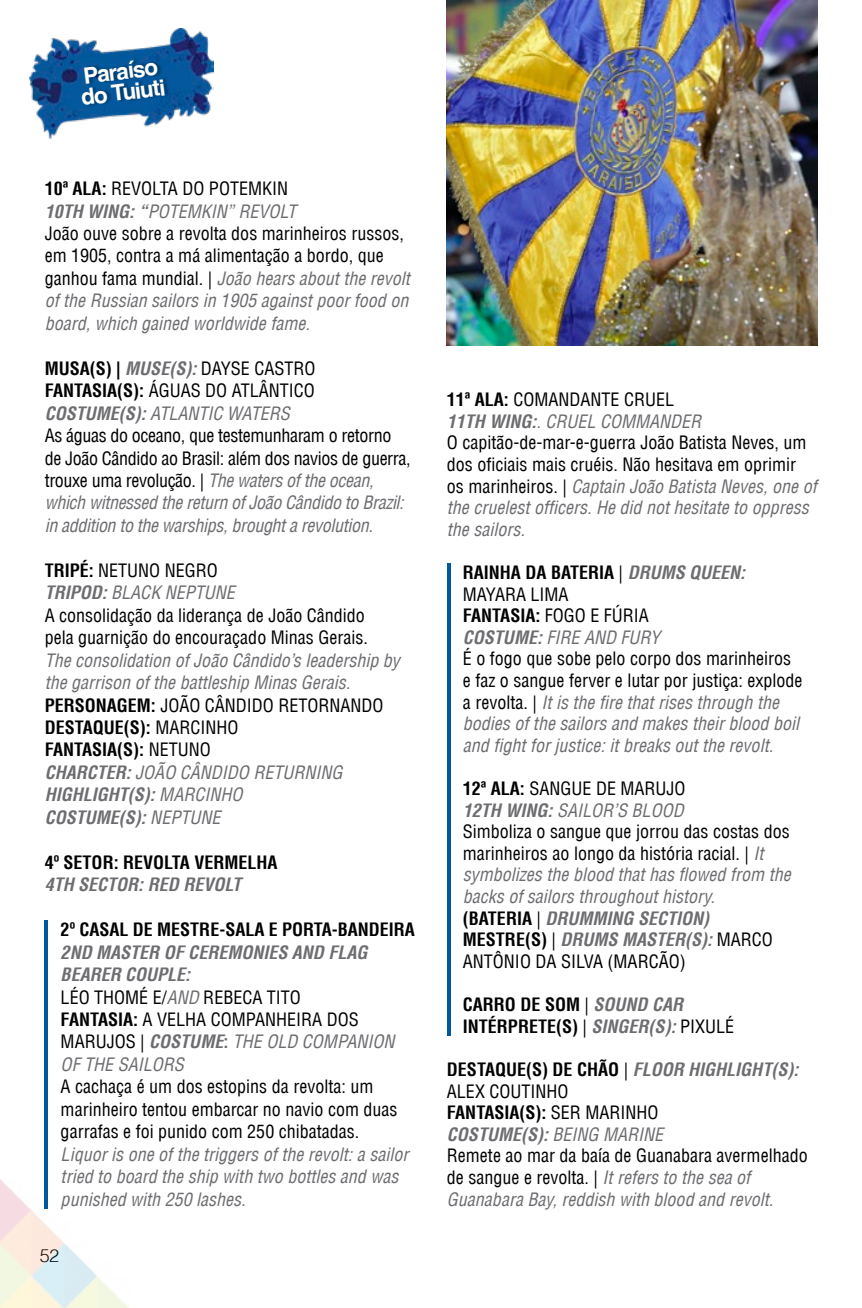
<style>
.page{position:relative;width:862px;height:1308px;background:#fff}
.page>*{position:absolute;margin:0;border:0;box-sizing:border-box;transform-origin:0 0}
.t1{font:700 22.5px/20.9px "Helvetica LT";color:#fff}
.t2{font:condensed 18px/21.6px "Helvetica LT";color:#000}
.t3{font:italic condensed 18px/22.5px "Helvetica LT";color:#6d6d71}
.t4{font:condensed 18px/22.5px "Helvetica LT";letter-spacing:-.02em;color:#000}
.t5{font:italic 700 condensed 18px/22.5px "Helvetica LT";color:#6d6d71}
.t6{font:700 condensed 18px/21.6px "Helvetica LT";color:#000}
.t7{font:300 18px "Helvetica LT";color:#000}
.s1{font-weight:700}
.s2{font-weight:700;font-style:italic;color:#6d6d71}
.s3{font-style:italic;color:#6d6d71}
.s4{font-weight:700;font-style:normal;color:#000}
.s5{font-style:normal;color:#000}
.s6{font-weight:400;font-style:normal;color:#000}
.s7{font-weight:400}
.s8{font-style:normal}
</style>
<div class="page">
<img style="left:29px;top:29px;width:185px;height:109px">
<div style="left:82px;top:58px;width:88px;height:49px;background:#000;opacity:.35"></div>
<img style="left:0;top:1177px;width:128px;height:130px">
<img style="left:446px;top:0;width:370px;height:345px">
<hr style="left:45px;top:920px;width:3px;height:289px;background:#00599d">
<svg style="left:447px;top:563px;width:3px;height:473px"></svg>
<p class="t1" style="left:77px;top:66px;width:86px;rotate:-7deg">Paraíso do Tuiuti</p>
<p class="t2" style="left:45px;top:177px;width:366px;line-height:22.5px"><span class="s1">10ª ALA:</span> REVOLTA DO POTEMKIN<br><span class="s2">10TH WING: “</span><span class="s3">POTEMKIN” REVOLT<br></span>João ouve sobre a revolta dos marinheiros russos, em 1905, contra a má alimentação a bordo, que ganhou fama mundial. | <span class="s3">João hears about the revolt of the Russian sailors in 1905 against poor food on board, which gained worldwide fame.</span></p>
<p class="t4" style="left:45px;top:357px;width:367px"><span class="s1">MUSA(S) |</span> <span class="s2">MUSE(S):</span> DAYSE CASTRO <span class="s1">FANTASIA(S):</span> ÁGUAS DO ATLÂNTICO <span class="s2">COSTUME(S):</span> <span class="s3">ATLANTIC WATERS<br></span>As águas do oceano, que testemunharam o retorno de João Cândido ao Brasil: além dos navios de guerra, trouxe uma revolução. | <span class="s3">The waters of the ocean, which witnessed the return of João Cândido to Brazil: in addition to the warships, brought a revolution.</span></p>
<p class="t2" style="left:45px;top:559px;width:324px;line-height:22.5px"><span class="s1">TRIPÉ:</span> NETUNO NEGRO<br><span class="s2">TRIPOD:</span> <span class="s3">BLACK NEPTUNE<br></span>A consolidação da liderança de João Cândido pela guarnição do encouraçado Minas Gerais.</p>
<p class="t3" style="left:45px;top:648px;width:356px">The consolidation of João Cândido’s leadership by the garrison of the battleship Minas Gerais.<br><span class="s4">PERSONAGEM:</span> <span class="s5">JOÃO CÂNDIDO RETORNANDO<br></span><span class="s4">DESTAQUE(S):</span> <span class="s5">MARCINHO<br></span><span class="s4">FANTASIA(S):</span> <span class="s5">NETUNO<br></span><span class="s1">CHARCTER:</span> JOÃO CÂNDIDO RETURNING<br><span class="s1">HIGHLIGHT(S):</span> MARCINHO<br><span class="s1">COSTUME(S):</span> NEPTUNE</p>
<p class="t6" style="left:45px;top:851px;width:234px">4º SETOR: REVOLTA VERMELHA</p>
<p class="t5" style="left:45px;top:873px;width:198px">4TH SECTOR: RED REVOLT</p>
<p class="t6" style="left:61px;top:918px;width:355px">2º CASAL DE MESTRE-SALA E PORTA-BANDEIRA</p>
<p class="t5" style="left:61px;top:940px;width:335px">2ND MASTER OF CEREMONIES AND FLAG<br>BEARER COUPLE:<br><span class="s6">LÉO THOMÉ E/</span><span class="s7">AND</span> <span class="s6">REBECA TITO<br></span><span class="s5">FANTASIA:</span> <span class="s6">A VELHA COMPANHEIRA DOS<br>MARUJOS |</span> COSTUME<span class="s8">:</span> <span class="s7">THE OLD COMPANION<br>OF THE SAILORS</span></p>
<p class="t2" style="left:61px;top:1075px;width:338px;line-height:22.5px">A cachaça é um dos estopins da revolta: um marinheiro tentou embarcar no navio com duas garrafas e foi punido com 250 chibatadas.</p>
<p class="t3" style="left:61px;top:1142px;width:349px">Liquor is one of the triggers of the revolt: a sailor tried to board the ship with two bottles and was punished with 250 lashes.</p>
<p class="t7" style="left:40px;top:1244px;width:21px">52</p>
<p class="t2" style="left:446px;top:388px;width:371px"><span class="s1">11ª ALA:</span> COMANDANTE CRUEL<br><span class="s2">11TH WING:</span><span class="s3">. CRUEL COMMANDER<br></span>O capitão-de-mar-e-guerra João Batista Neves, um dos oficiais mais cruéis. Não hesitava em oprimir os marinheiros. | <span class="s3">Captain João Batista Neves, one of the cruelest officers. He did not hesitate to oppress the sailors.</span></p>
<p class="t3" style="left:462px;top:561px;width:341px;line-height:21.6px"><span class="s4">RAINHA DA BATERIA</span> <span class="s5">|</span> <span class="s1">DRUMS QUEEN:<br></span><span class="s5">MAYARA LIMA<br></span><span class="s4">FANTASIA:</span> <span class="s5">FOGO E FÚRIA<br></span><span class="s1">COSTUME:</span> FIRE AND FURY<br><span class="s5">É o fogo que sobe pelo corpo dos marinheiros e faz o sangue ferver e lutar por justiça: explode a revolta. |</span> It is the fire that rises through the bodies of the sailors and makes their blood boil and fight for justice: it breaks out the revolt.</p>
<p class="t2" style="left:462px;top:777px;width:329px"><span class="s1">12ª ALA:</span> SANGUE DE MARUJO<br><span class="s2">12TH WING:</span> <span class="s3">SAILOR’S BLOOD<br></span>Simboliza o sangue que jorrou das costas dos marinheiros ao longo da história racial. | <span class="s3">It symbolizes the blood that has flowed from the backs of sailors throughout history.<br></span><span class="s1">(BATERIA</span> | <span class="s2">DRUMMING SECTION)<br></span><span class="s1">MESTRE(S)</span> | <span class="s2">DRUMS MASTER(S):</span> MARCO ANTÔNIO DA SILVA (MARCÃO)</p>
<p class="t6" style="left:462px;top:993px;width:273px">CARRO DE SOM <span class="s7">|</span> <span class="s3">SOUND CAR<br></span>INTÉRPRETE(S) <span class="s7">|</span> <span class="s3">SINGER(S):</span> <span class="s7">PIXULÉ</span></p>
<p class="t2" style="left:446px;top:1058px;width:362px"><span class="s1">DESTAQUE(S) DE CHÃO</span> | <span class="s2">FLOOR HIGHLIGHT(S):<br></span>ALEX COUTINHO<br><span class="s1">FANTASIA(S):</span> SER MARINHO<br><span class="s2">COSTUME(S):</span> <span class="s3">BEING MARINE<br></span>Remete ao mar da baía de Guanabara avermelhado de sangue e revolta. | <span class="s3">It refers to the sea of Guanabara Bay, reddish with blood and revolt.</span></p>
</div>
